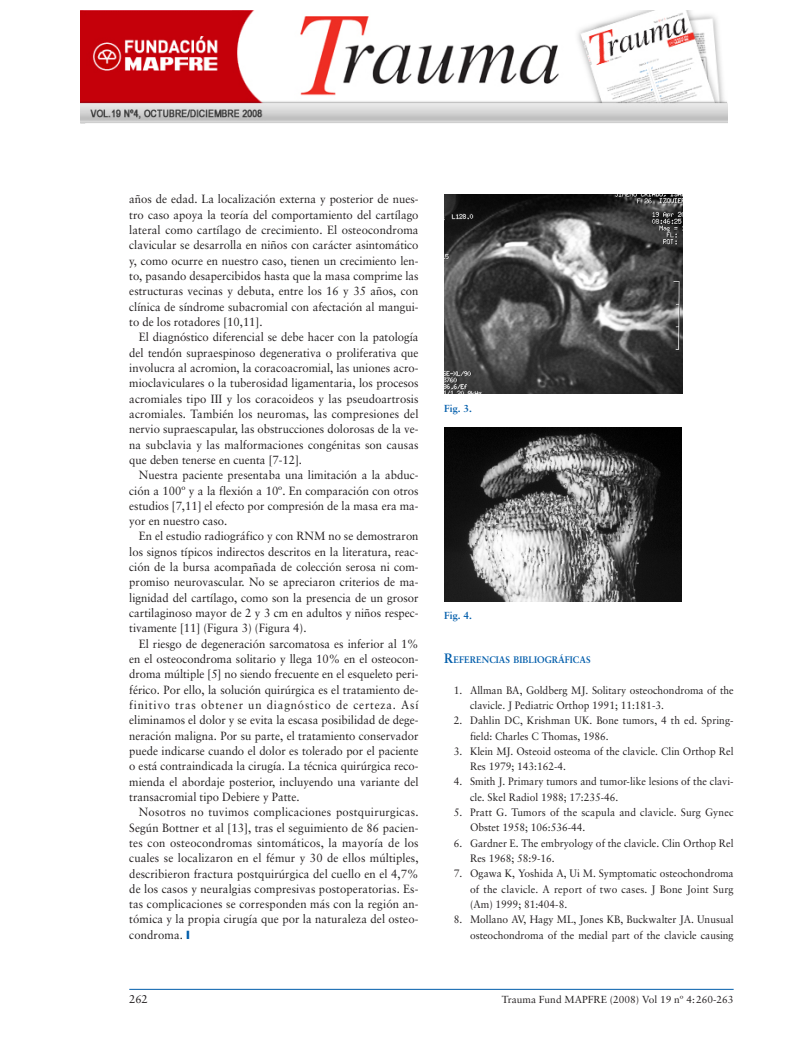
<style>
.page{position:relative;width:808px;height:1053px;background:#fff}
.page>*{position:absolute;margin:0;border:0;box-sizing:border-box;transform-origin:0 0}
.t1{font:11.88px/15.2px "Sabon";color:#231f20;text-align:justify;scale:.95 1}
.t2{font:11.38px "Sabon";color:#231f20}
.t3{font:10.75px/15.2px "Sabon";color:#231f20;scale:.95 1}
.t4{font:10.25px "Sabon";color:#231f20}
.t5{font:700 10.25px "Sabon";color:#015dab}
.t6{font:700 9.5px "Sabon";color:#015dab;scale:.95 1}
.s1{color:#015dab}
.s2{font-size:13.62px}
.s3{font-size:9.62px}
</style>
<div class="page">
<hr style="left:129px;top:988px;width:605px;height:1px;background:#015dab">
<img style="left:444px;top:194px;width:238px;height:200px">
<img style="left:444px;top:427px;width:238px;height:174px">
<img style="left:81px;top:10px;width:646px;height:113px">
<p class="t1" style="left:129px;top:193px;width:306px">años de edad. La localización externa y posterior de nues&shy;tro caso apoya la teoría del comportamiento del cartílago lateral como cartílago de crecimiento. El osteocondroma clavicular se desarrolla en niños con carácter asintomático y, como ocurre en nuestro caso, tienen un crecimiento len&shy;to, pasando desapercibidos hasta que la masa comprime las estructuras vecinas y debuta, entre los 16 y 35 años, con clínica de síndrome subacromial con afectación al mangui&shy;to de los rotadores [10,11].</p>
<p class="t1" style="left:129px;top:330px;width:306px;text-indent:10px">El diagnóstico diferencial se debe hacer con la patología del tendón supraespinoso degenerativa o proliferativa que involucra al acromion, la coracoacromial, las uniones acro&shy;mioclaviculares o la tuberosidad ligamentaria, los procesos acromiales tipo III y los coracoideos y las pseudoartrosis acromiales. También los neuromas, las compresiones del nervio supraescapular, las obstrucciones dolorosas de la ve&shy;na subclavia y las malformaciones congénitas son causas que deben tenerse en cuenta [7-12].</p>
<p class="t1" style="left:129px;top:468px;width:306px;text-indent:10px">Nuestra paciente presentaba una limitación a la abduc&shy;ción a 100º y a la flexión a 10º. En comparación con otros estudios [7,11] el efecto por compresión de la masa era ma&shy;yor en nuestro caso.</p>
<p class="t1" style="left:129px;top:529px;width:306px;text-indent:10px">En el estudio radiográfico y con RNM no se demostraron los signos típicos indirectos descritos en la literatura, reac&shy;ción de la bursa acompañada de colección serosa ni com&shy;promiso neurovascular. No se apreciaron criterios de ma&shy;lignidad del cartílago, como son la presencia de un grosor cartilaginoso mayor de 2 y 3 cm en adultos y niños respec&shy;tivamente [11] (Figura 3) (Figura 4).</p>
<p class="t1" style="left:129px;top:637px;width:306px;text-indent:10px">El riesgo de degeneración sarcomatosa es inferior al 1% en el osteocondroma solitario y llega 10% en el osteocon&shy;droma múltiple [5] no siendo frecuente en el esqueleto peri&shy;férico. Por ello, la solución quirúrgica es el tratamiento de&shy;finitivo tras obtener un diagnóstico de certeza. Así eliminamos el dolor y se evita la escasa posibilidad de dege&shy;neración maligna. Por su parte, el tratamiento conservador puede indicarse cuando el dolor es tolerado por el paciente o está contraindicada la cirugía. La técnica quirúrgica reco&shy;mienda el abordaje posterior, incluyendo una variante del transacromial tipo Debiere y Patte.</p>
<p class="t1" style="left:129px;top:805px;width:306px;text-indent:10px">Nosotros no tuvimos complicaciones postquirurgicas.<br>Según Bottner et al [13], tras el seguimiento de 86 pacien&shy;tes con osteocondromas sintomáticos, la mayoría de los cuales se localizaron en el fémur y 30 de ellos múltiples, describieron fractura postquirúrgica del cuello en el 4,7% de los casos y neuralgias compresivas postoperatorias. Es&shy;tas complicaciones se corresponden más con la región an&shy;tómica y la propia cirugía que por la naturaleza del osteo&shy;condroma. <span class="s1">❙</span></p>
<p class="t5" style="left:444px;top:403px;width:29px">Fig. 3.</p>
<p class="t5" style="left:444px;top:611px;width:29px">Fig. 4.</p>
<p class="t6" style="left:444px;top:655px;width:155px"><span class="s2">R</span>EFERENCIAS BIBLIOGR<span class="s3">Á</span>FICAS</p>
<p class="t3" style="left:470px;top:683px;width:279px;text-indent:-16px">1. Allman BA, Goldberg MJ. Solitary osteochondroma of the clavicle. J Pediatric Orthop 1991; 11:181-3.</p>
<p class="t3" style="left:470px;top:713px;width:279px;text-indent:-16px">2. Dahlin DC, Krishman UK. Bone tumors, 4 th ed. Spring&shy;field: Charles C Thomas, 1986.</p>
<p class="t3" style="left:470px;top:744px;width:279px;text-indent:-16px">3. Klein MJ. Osteoid osteoma of the clavicle. Clin Orthop Rel<br>Res 1979; 143:162-4.</p>
<p class="t3" style="left:470px;top:775px;width:279px;text-indent:-16px">4. Smith J. Primary tumors and tumor-like lesions of the clavi&shy;cle. Skel Radiol 1988; 17:235-46.</p>
<p class="t3" style="left:470px;top:805px;width:279px;text-indent:-16px">5. Pratt G. Tumors of the scapula and clavicle. Surg Gynec<br>Obstet 1958; 106:536-44.</p>
<p class="t3" style="left:470px;top:836px;width:279px;text-indent:-16px">6. Gardner E. The embryology of the clavicle. Clin Orthop Rel<br>Res 1968; 58:9-16.</p>
<p class="t3" style="left:470px;top:866px;width:279px;text-align:justify;text-indent:-16px">7. Ogawa K, Yoshida A, Ui M. Symptomatic osteochondroma of the clavicle. A report of two cases. J Bone Joint Surg (Am) 1999; 81:404-8.</p>
<p class="t3" style="left:454px;top:912px;width:296px;text-align:right">8. Mollano AV, Hagy ML, Jones KB, Buckwalter JA. Unusual osteochondroma of the medial part of the clavicle causing</p>
<p class="t2" style="left:129px;top:994px;width:20px">262</p>
<p class="t4" style="left:502px;top:995px;width:233px">Trauma Fund MAPFRE (2008) Vol 19 nº 4:260-263</p>
</div>
